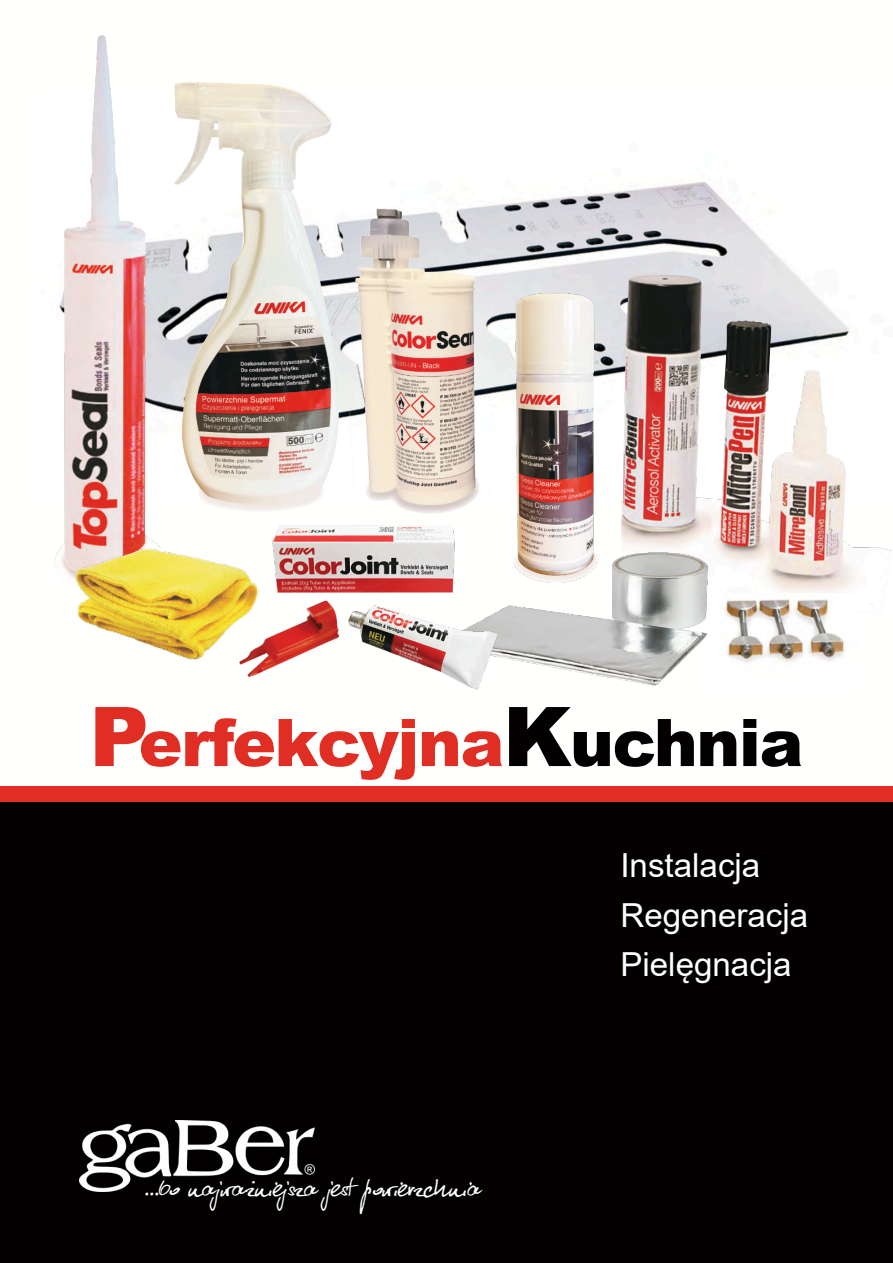
<style>
.page{position:relative;width:893px;height:1263px;background:#fff}
.page>*{position:absolute;margin:0;border:0;box-sizing:border-box;transform-origin:0 0}
.t1{font:900 82.35px "Arial";color:#e02e24}
.t2{font:900 82.35px "Arial";color:#020000}
.t3{font:900 65.7px "Arial";letter-spacing:-.02em;color:#e02e24}
.t4{font:900 65.7px "Arial";letter-spacing:-.02em;color:#020000}
.t5{font:37.5px "Kuba Reczny";color:#fffffe}
.t6{font:33.15px "Arial";color:#fffffe}
</style>
<div class="page">
<div style="left:0;top:787px;width:893px;height:476px;background:#020000"></div>
<img style="left:462px;top:181px;width:334px;height:213px">
<img style="left:161px;top:82px;width:222px;height:422px">
<img style="left:621px;top:275px;width:271px;height:318px">
<img style="left:53px;top:35px;width:108px;height:543px">
<div style="left:0;top:787px;width:893px;height:15px;background:#e02e24"></div>
<img style="left:72px;top:546px;width:137px;height:114px">
<img style="left:724px;top:598px;width:122px;height:65px">
<img style="left:524px;top:549px;width:192px;height:137px">
<img style="left:79px;top:1120px;width:235px;height:71px">
<img style="left:506px;top:289px;width:99px;height:293px">
<img style="left:209px;top:489px;width:315px;height:201px">
<img style="left:341px;top:209px;width:148px;height:325px">
<p class="t1" style="left:89px;top:707px;width:61px">P</p>
<p class="t3" style="left:139px;top:719px;width:367px">erfekcyjna</p>
<p class="t2" style="left:503px;top:707px;width:70px">K</p>
<p class="t4" style="left:570px;top:719px;width:235px">uchnia</p>
<p class="t5" style="left:144px;top:1177px;width:338px">...bo najważniejsza jest powierzchnia</p>
<p class="t6" style="left:620px;top:853px;width:141px">Instalacja</p>
<p class="t6" style="left:620px;top:903px;width:189px">Regeneracja</p>
<p class="t6" style="left:620px;top:952px;width:173px">Pielęgnacja</p>
</div>
